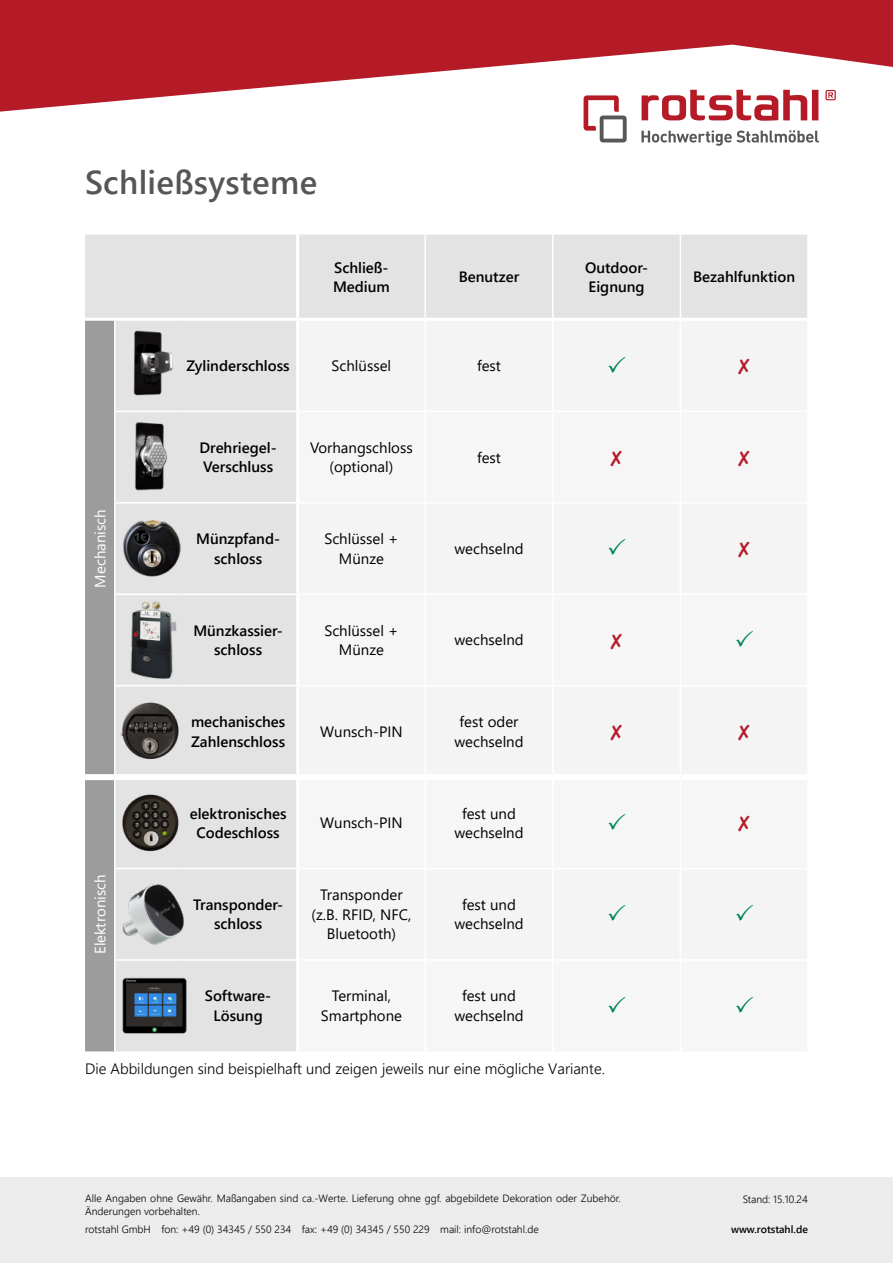
<style>
.page{position:relative;width:893px;height:1263px;background:#fff}
.page>*{position:absolute;margin:0;border:0;box-sizing:border-box;transform-origin:0 0}
.t1{font:600 33px "Segoe UI";letter-spacing:.01em;color:#565655}
.t2{font:15px/19.5px "Segoe UI";color:#000;text-align:center}
.t3{font:600 15px/19.5px "Segoe UI";color:#000;text-align:center}
.t4{font:300 15px "Segoe UI";color:#000}
.t5{font:15px "Segoe UI";color:#fff}
.t6{font:300 10.5px/13.5px "Segoe UI";color:#000}
.t7{font:600 10.5px "Segoe UI";color:#000}
</style>
<div class="page">
<div style="left:0;top:1178px;width:893px;height:85px;background:#ececec"></div>
<svg style="left:642px;top:112px;width:176px;height:9px"></svg>
<svg style="left:641px;top:130px;width:178px;height:16px"></svg>
<svg style="left:584px;top:112px;width:43px;height:30px"></svg>
<svg style="left:0;top:0;width:893px;height:112px;fill:#b51a27"></svg>
<div style="left:85px;top:235px;width:722px;height:83px;background:#e3e3e3"></div>
<div style="left:85px;top:321px;width:29px;height:730px;background:#9c9c9d"></div>
<div style="left:116px;top:321px;width:180px;height:730px;background:#e3e3e3"></div>
<div style="left:300px;top:321px;width:507px;height:89px;background:#f4f4f4"></div>
<div style="left:300px;top:504px;width:507px;height:455px;background:#f4f4f4"></div>
<hr style="left:296px;top:235px;width:3px;height:83px;background:#fff">
<hr style="left:424px;top:235px;width:2px;height:83px;background:#fff">
<hr style="left:552px;top:235px;width:2px;height:83px;background:#fff">
<hr style="left:680px;top:235px;width:1px;height:83px;background:#fff">
<hr style="left:424px;top:321px;width:2px;height:90px;background:#fff">
<hr style="left:552px;top:321px;width:2px;height:90px;background:#fff">
<hr style="left:680px;top:321px;width:1px;height:90px;background:#fff">
<hr style="left:424px;top:504px;width:2px;height:89px;background:#fff">
<hr style="left:552px;top:504px;width:2px;height:89px;background:#fff">
<hr style="left:680px;top:504px;width:1px;height:89px;background:#fff">
<hr style="left:424px;top:595px;width:2px;height:90px;background:#fff">
<hr style="left:552px;top:595px;width:2px;height:90px;background:#fff">
<hr style="left:680px;top:595px;width:1px;height:90px;background:#fff">
<hr style="left:424px;top:686px;width:2px;height:88px;background:#fff">
<hr style="left:552px;top:686px;width:2px;height:88px;background:#fff">
<hr style="left:680px;top:686px;width:1px;height:88px;background:#fff">
<hr style="left:424px;top:869px;width:2px;height:90px;background:#fff">
<hr style="left:552px;top:869px;width:2px;height:90px;background:#fff">
<hr style="left:680px;top:869px;width:1px;height:90px;background:#fff">
<hr style="left:116px;top:411px;width:63px;height:1px;background:#fff">
<hr style="left:179px;top:411px;width:119px;height:1px;background:#fff">
<hr style="left:116px;top:502px;width:63px;height:2px;background:#fff">
<hr style="left:179px;top:502px;width:119px;height:2px;background:#fff">
<hr style="left:116px;top:593px;width:63px;height:2px;background:#fff">
<hr style="left:179px;top:593px;width:119px;height:2px;background:#fff">
<hr style="left:298px;top:593px;width:127px;height:2px;background:#fff">
<hr style="left:425px;top:593px;width:128px;height:2px;background:#fff">
<hr style="left:553px;top:593px;width:127px;height:2px;background:#fff">
<hr style="left:680px;top:593px;width:127px;height:2px;background:#fff">
<hr style="left:116px;top:685px;width:63px;height:1px;background:#fff">
<hr style="left:179px;top:685px;width:119px;height:1px;background:#fff">
<hr style="left:298px;top:685px;width:127px;height:1px;background:#fff">
<hr style="left:425px;top:685px;width:128px;height:1px;background:#fff">
<hr style="left:553px;top:685px;width:127px;height:1px;background:#fff">
<hr style="left:680px;top:685px;width:127px;height:1px;background:#fff">
<hr style="left:116px;top:959px;width:63px;height:2px;background:#fff">
<hr style="left:179px;top:959px;width:117px;height:2px;background:#fff">
<div style="left:115px;top:774px;width:64px;height:6px;background:#fff"></div>
<div style="left:179px;top:774px;width:119px;height:6px;background:#fff"></div>
<div style="left:298px;top:774px;width:127px;height:6px;background:#fff"></div>
<div style="left:425px;top:774px;width:128px;height:6px;background:#fff"></div>
<div style="left:553px;top:774px;width:127px;height:6px;background:#fff"></div>
<div style="left:680px;top:774px;width:127px;height:6px;background:#fff"></div>
<hr style="left:424px;top:780px;width:2px;height:88px;background:#fff">
<hr style="left:552px;top:780px;width:2px;height:88px;background:#fff">
<hr style="left:680px;top:780px;width:1px;height:88px;background:#fff">
<hr style="left:116px;top:868px;width:63px;height:1px;background:#fff">
<hr style="left:179px;top:868px;width:119px;height:1px;background:#fff">
<hr style="left:298px;top:868px;width:127px;height:1px;background:#fff">
<hr style="left:425px;top:868px;width:128px;height:1px;background:#fff">
<hr style="left:553px;top:868px;width:127px;height:1px;background:#fff">
<hr style="left:680px;top:868px;width:127px;height:1px;background:#fff">
<div style="left:85px;top:774px;width:30px;height:6px;background:#fff"></div>
<img style="left:118px;top:699px;width:64px;height:64px">
<img style="left:117px;top:600px;width:72px;height:80px">
<img style="left:119px;top:516px;width:64px;height:64px">
<img style="left:131px;top:416px;width:42px;height:85px">
<img style="left:129px;top:329px;width:46px;height:74px">
<img style="left:118px;top:791px;width:64px;height:63px">
<img style="left:121px;top:882px;width:64px;height:64px">
<img style="left:118px;top:974px;width:72px;height:62px">
<svg style="left:609px;top:356px;width:16px;height:16px"></svg>
<svg style="left:609px;top:539px;width:16px;height:16px"></svg>
<svg style="left:736px;top:630px;width:17px;height:16px"></svg>
<svg style="left:609px;top:813px;width:16px;height:16px"></svg>
<svg style="left:609px;top:904px;width:16px;height:17px"></svg>
<svg style="left:736px;top:904px;width:17px;height:17px"></svg>
<svg style="left:738px;top:359px;width:12px;height:16px"></svg>
<svg style="left:738px;top:542px;width:12px;height:16px"></svg>
<svg style="left:611px;top:633px;width:11px;height:16px"></svg>
<svg style="left:611px;top:724px;width:11px;height:16px"></svg>
<svg style="left:738px;top:724px;width:12px;height:16px"></svg>
<svg style="left:738px;top:816px;width:12px;height:16px"></svg>
<h1 class="t1" style="left:85px;top:151px;width:234px">Schließsysteme</h1>
<p class="t3" style="left:333px;top:256px;width:58px;text-align:left">Schließ-<br>Medium</p>
<p class="t3" style="left:459px;top:266px;width:62px">Benutzer</p>
<p class="t3" style="left:585px;top:256px;width:65px;text-align:left">Outdoor-<br>Eignung</p>
<p class="t3" style="left:693px;top:266px;width:103px">Bezahlfunktion</p>
<p class="t3" style="left:186px;top:355px;width:105px">Zylinderschloss</p>
<p class="t2" style="left:332px;top:355px;width:61px">Schlüssel</p>
<p class="t2" style="left:477px;top:355px;width:25px">fest</p>
<p class="t5" style="left:86px;top:588px;width:80px;rotate:-90deg">Mechanisch</p>
<p class="t5" style="left:86px;top:954px;width:81px;rotate:-90deg">Elektronisch</p>
<p class="t3" style="left:199px;top:437px;width:79px;text-align:left">Drehriegel-<br>Verschluss</p>
<p class="t2" style="left:310px;top:436px;width:104px">Vorhangschloss (optional)</p>
<p class="t2" style="left:477px;top:446px;width:25px">fest</p>
<p class="t3" style="left:196px;top:528px;width:85px">Münzpfand&shy;schloss</p>
<p class="t2" style="left:324px;top:528px;width:76px">Schlüssel +<br>Münze</p>
<p class="t2" style="left:454px;top:538px;width:71px">wechselnd</p>
<p class="t3" style="left:193px;top:619px;width:91px">Münzkassier&shy;schloss</p>
<p class="t2" style="left:324px;top:619px;width:76px">Schlüssel +<br>Münze</p>
<p class="t2" style="left:454px;top:629px;width:71px">wechselnd</p>
<p class="t3" style="left:191px;top:711px;width:96px;text-align:left">mechanisches<br>Zahlenschloss</p>
<p class="t2" style="left:320px;top:720px;width:84px">Wunsch-PIN</p>
<p class="t2" style="left:454px;top:711px;width:71px">fest oder wechselnd</p>
<p class="t3" style="left:190px;top:802px;width:98px">elektronisches<br>Codeschloss</p>
<p class="t2" style="left:320px;top:812px;width:84px">Wunsch-PIN</p>
<p class="t2" style="left:454px;top:802px;width:71px">fest und wechselnd</p>
<p class="t3" style="left:193px;top:894px;width:92px">Transponder&shy;schloss</p>
<p class="t2" style="left:312px;top:884px;width:101px">Transponder (z.B. RFID, NFC,<br>Bluetooth)</p>
<p class="t2" style="left:454px;top:893px;width:71px">fest und wechselnd</p>
<p class="t3" style="left:205px;top:985px;width:68px">Software-<br>Lösung</p>
<p class="t2" style="left:321px;top:985px;width:83px">Terminal,<br>Smartphone</p>
<p class="t2" style="left:454px;top:985px;width:71px">fest und wechselnd</p>
<p class="t4" style="left:85px;top:1054px;width:521px">Die Abbildungen sind beispielhaft und zeigen jeweils nur eine mögliche Variante.</p>
<p class="t6" style="left:85px;top:1190px;width:537px">Alle Angaben ohne Gewähr. Maßangaben sind ca.-Werte. Lieferung ohne ggf. abgebildete Dekoration oder Zubehör.<br>Änderungen vorbehalten.</p>
<p class="t6" style="left:85px;top:1222px;width:455px">rotstahl GmbH fon: +49 (0) 34345 / 550 234 fax: +49 (0) 34345 / 550 229 mail: info@rotstahl.de</p>
<p class="t6" style="left:743px;top:1191px;width:67px">Stand: 15.10.24</p>
<p class="t7" style="left:731px;top:1219px;width:78px">www.rotstahl.de</p>
</div>
